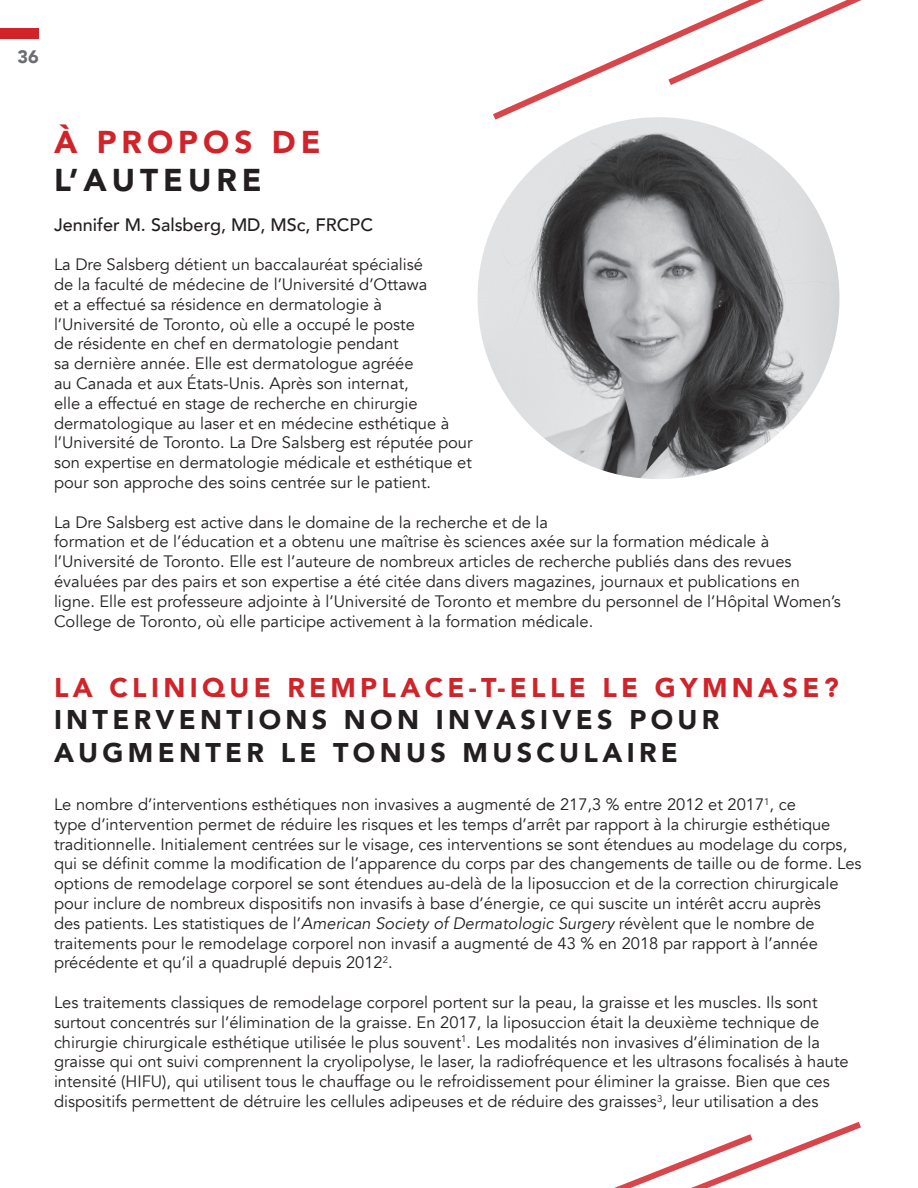
<style>
.page{position:relative;width:918px;height:1188px;background:#fff}
.page>*{position:absolute;margin:0;border:0;box-sizing:border-box;transform-origin:0 0}
.t1{font:900 31.5px "Avenir";letter-spacing:.16em;color:#d1232a}
.t2{font:900 31.5px "Avenir";letter-spacing:.16em;color:#231f20}
.t3{font:900 27px/32.4px "Avenir";letter-spacing:.16em;color:#231f20}
.t4{font:500 18px "Avenir";color:#231f20}
.t5{font:900 18px "Avenir";color:#6c6d70}
.t6{font:16.5px/19.8px "Avenir";color:#231f20}
.s1{color:#d1232a}
.s2{font-style:italic}
</style>
<div class="page">
<div style="left:0;top:28px;width:39px;height:11px;background:#d1232a"></div>
<svg style="left:493px;top:0;width:369px;height:120px"></svg>
<svg style="left:614px;top:1122px;width:247px;height:66px"></svg>
<img style="left:478px;top:117px;width:361px;height:362px;border-radius:181px">
<p class="t5" style="left:17px;top:42px;width:23px">36</p>
<p class="t1" style="left:54px;top:115px;width:268px">À PROPOS DE</p>
<p class="t2" style="left:54px;top:153px;width:209px">L’AUTEURE</p>
<p class="t4" style="left:54px;top:209px;width:321px">Jennifer M. Salsberg, MD, MSc, FRCPC</p>
<p class="t6" style="left:54px;top:255px;width:420px">La Dre Salsberg détient un baccalauréat spécialisé<br>de la faculté de médecine de l’Université d’Ottawa<br>et a effectué sa résidence en dermatologie à<br>l’Université de Toronto, où elle a occupé le poste<br>de résidente en chef en dermatologie pendant<br>sa dernière année. Elle est dermatologue agréée<br>au Canada et aux États-Unis. Après son internat,<br>elle a effectué en stage de recherche en chirurgie dermatologique au laser et en médecine esthétique à l’Université de Toronto. La Dre Salsberg est réputée pour son expertise en dermatologie médicale et esthétique et pour son approche des soins centrée sur le patient.</p>
<p class="t6" style="left:54px;top:512px;width:788px">La Dre Salsberg est active dans le domaine de la recherche et de la<br>formation et de l’éducation et a obtenu une maîtrise ès sciences axée sur la formation médicale à l’Université de Toronto. Elle est l’auteure de nombreux articles de recherche publiés dans des revues évaluées par des pairs et son expertise a été citée dans divers magazines, journaux et publications en ligne. Elle est professeure adjointe à l’Université de Toronto et membre du personnel de l’Hôpital Women’s College de Toronto, où elle participe activement à la formation médicale.</p>
<p class="t3" style="left:54px;top:671px;width:786px"><span class="s1">LA CLINIQUE REMPLACE-T-ELLE LE GYMNASE?<br></span>INTERVENTIONS NON INVASIVES POUR<br>AUGMENTER LE TONUS MUSCULAIRE</p>
<p class="t6" style="left:54px;top:795px;width:809px">Le nombre d’interventions esthétiques non invasives a augmenté de 217,3 % entre 2012 et 2017<sup>1</sup>, ce<br>type d’intervention permet de réduire les risques et les temps d’arrêt par rapport à la chirurgie esthétique traditionnelle. Initialement centrées sur le visage, ces interventions se sont étendues au modelage du corps, qui se définit comme la modification de l’apparence du corps par des changements de taille ou de forme. Les options de remodelage corporel se sont étendues au-delà de la liposuccion et de la correction chirurgicale pour inclure de nombreux dispositifs non invasifs à base d’énergie, ce qui suscite un intérêt accru auprès<br>des patients. Les statistiques de l’<span class="s2">American Society of Dermatologic Surgery</span> révèlent que le nombre de traitements pour le remodelage corporel non invasif a augmenté de 43 % en 2018 par rapport à l’année précédente et qu’il a quadruplé depuis 2012<sup>2</sup>.</p>
<p class="t6" style="left:54px;top:993px;width:796px">Les traitements classiques de remodelage corporel portent sur la peau, la graisse et les muscles. Ils sont surtout concentrés sur l’élimination de la graisse. En 2017, la liposuccion était la deuxième technique de chirurgie chirurgicale esthétique utilisée le plus souvent<sup>1</sup>. Les modalités non invasives d’élimination de la graisse qui ont suivi comprennent la cryolipolyse, le laser, la radiofréquence et les ultrasons focalisés à haute intensité (HIFU), qui utilisent tous le chauffage ou le refroidissement pour éliminer la graisse. Bien que ces dispositifs permettent de détruire les cellules adipeuses et de réduire des graisses<sup>3</sup>, leur utilisation a des</p>
</div>
